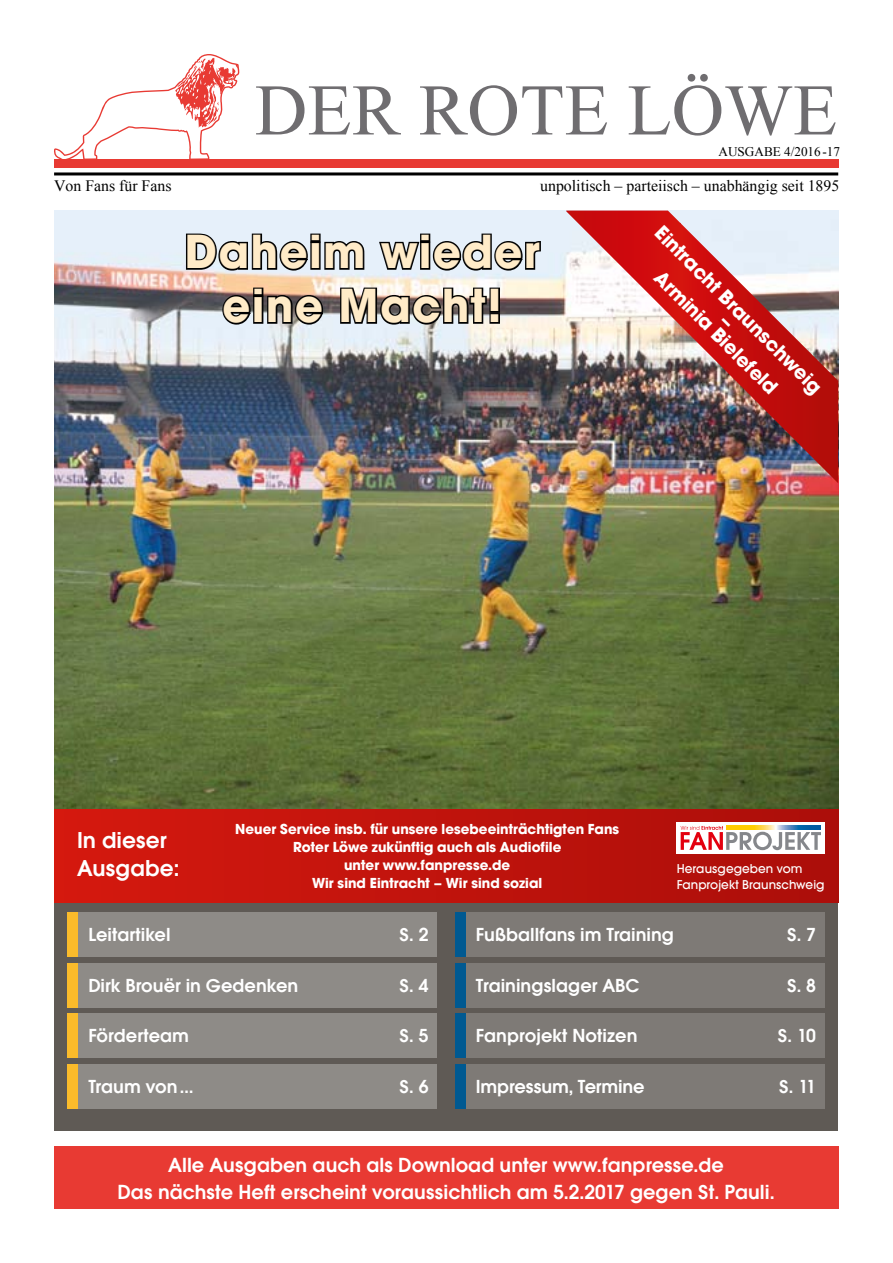
<style>
.page{position:relative;width:893px;height:1263px;background:#fff}
.page>*{position:absolute;margin:0;border:0;box-sizing:border-box;transform-origin:0 0}
.t1{font:72.6px "Times New Roman";color:#6f6d70}
.t2{font:49.5px/54px "Avignon CE Bold";letter-spacing:.04em;color:#ffebc8;text-align:center}
.t3{font:23.7px/28.5px "Avignon CE Demi";color:#fff}
.t4{font:21.15px/27.5px "Avignon CE Demi";color:#fff;text-align:center}
.t5{font:21.15px/15.9px "Avignon CE Bold";color:#fff;text-align:center}
.t6{font:19.5px "Avignon CE Demi";color:#fff}
.t7{font:15.9px "Times New Roman";color:#000}
.t8{font:15px/18px "Avignon CE Bold";color:#fff;text-align:center}
.t9{font:13.35px/15.9px "Avignon CE Medium";letter-spacing:.005em;color:#fff}
.t10{font:13.2px "Times New Roman";color:#000}
</style>
<div class="page">
<img style="left:55px;top:211px;width:783px;height:598px">
<div style="left:55px;top:886px;width:783px;height:245px;background:#5f5a55"></div>
<div style="left:55px;top:809px;width:783px;height:94px;background:linear-gradient(to right,#d5190f,#ab0e0a)"></div>
<hr style="left:54px;top:172px;width:784px;height:3px;background:#000">
<div style="left:54px;top:160px;width:784px;height:8px;background:#e83a33"></div>
<svg style="left:54px;top:54px;width:186px;height:106px"></svg>
<div style="left:54px;top:1147px;width:784px;height:62px;background:#e83a33"></div>
<div style="left:67px;top:912px;width:370px;height:45px;background:#8e8b87"></div>
<div style="left:67px;top:963px;width:370px;height:45px;background:#8e8b87"></div>
<div style="left:67px;top:1013px;width:370px;height:45px;background:#8e8b87"></div>
<div style="left:67px;top:1064px;width:370px;height:45px;background:#8e8b87"></div>
<div style="left:67px;top:912px;width:11px;height:45px;background:#fbbb2b"></div>
<div style="left:67px;top:963px;width:11px;height:45px;background:#fbbb2b"></div>
<div style="left:67px;top:1013px;width:11px;height:45px;background:#fbbb2b"></div>
<div style="left:67px;top:1064px;width:11px;height:45px;background:#fbbb2b"></div>
<div style="left:455px;top:912px;width:370px;height:45px;background:#7e7a76"></div>
<div style="left:455px;top:963px;width:370px;height:45px;background:#7e7a76"></div>
<div style="left:455px;top:912px;width:11px;height:45px;background:#005991"></div>
<div style="left:455px;top:963px;width:11px;height:45px;background:#005991"></div>
<div style="left:455px;top:1013px;width:370px;height:45px;background:#7e7a76"></div>
<div style="left:455px;top:1064px;width:370px;height:45px;background:#7e7a76"></div>
<div style="left:455px;top:1013px;width:11px;height:45px;background:#005991"></div>
<div style="left:455px;top:1064px;width:11px;height:45px;background:#005991"></div>
<svg style="left:184px;top:232px;width:358px;height:94px"></svg>
<div style="left:677px;top:822px;width:148px;height:32px;background:#fff"></div>
<svg style="left:681px;top:826px;width:140px;height:24px"></svg>
<svg style="left:726px;top:826px;width:95px;height:4px"></svg>
<img style="left:566px;top:211px;width:272px;height:272px">
<h1 class="t1" style="left:255px;top:61px;width:584px">DER ROTE LÖWE</h1>
<p class="t10" style="left:718px;top:142px;width:123px">AUSGABE 4/2016-17</p>
<p class="t7" style="left:54px;top:175px;width:119px">Von Fans für Fans</p>
<p class="t7" style="left:540px;top:175px;width:301px">unpolitisch – parteiisch – unabhängig seit 1895</p>
<h2 class="t2" style="left:185px;top:224px;width:357px">Daheim wieder eine Macht!</h2>
<p class="t5" style="left:664px;top:224px;width:228px;rotate:45deg">Eintracht Braunschweig –<br>Arminia Bielefeld</p>
<p class="t3" style="left:77px;top:825px;width:104px">In dieser<br>Ausgabe:</p>
<p class="t8" style="left:235px;top:820px;width:385px">Neuer Service insb. für unsere lesebeeinträchtigten Fans Roter Löwe zukünftig auch als Audiofile<br>unter www.fanpresse.de<br>Wir sind Eintracht – Wir sind sozial</p>
<p class="t9" style="left:677px;top:860px;width:149px">Herausgegeben vom<br>Fanprojekt Braunschweig</p>
<p class="t6" style="left:88px;top:923px;width:84px">Leitartikel</p>
<p class="t6" style="left:399px;top:923px;width:31px">S. 2</p>
<p class="t6" style="left:88px;top:974px;width:211px">Dirk Brouër in Gedenken</p>
<p class="t6" style="left:399px;top:974px;width:31px">S. 4</p>
<p class="t6" style="left:88px;top:1024px;width:102px">Förderteam</p>
<p class="t6" style="left:399px;top:1024px;width:31px">S. 5</p>
<p class="t6" style="left:88px;top:1075px;width:107px">Traum von…</p>
<p class="t6" style="left:399px;top:1075px;width:31px">S. 6</p>
<p class="t6" style="left:476px;top:923px;width:200px">Fußballfans im Training</p>
<p class="t6" style="left:787px;top:923px;width:31px">S. 7</p>
<p class="t6" style="left:476px;top:974px;width:165px">Trainingslager ABC</p>
<p class="t6" style="left:787px;top:974px;width:31px">S. 8</p>
<p class="t6" style="left:476px;top:1024px;width:163px">Fanprojekt Notizen</p>
<p class="t6" style="left:778px;top:1024px;width:40px">S. 10</p>
<p class="t6" style="left:476px;top:1075px;width:170px">Impressum, Termine</p>
<p class="t6" style="left:779px;top:1075px;width:39px">S. 11</p>
<p class="t4" style="left:117px;top:1150px;width:659px">Alle Ausgaben auch als Download unter www.fanpresse.de<br>Das nächste Heft erscheint voraussichtlich am 5.2.2017 gegen St. Pauli.</p>
</div>
